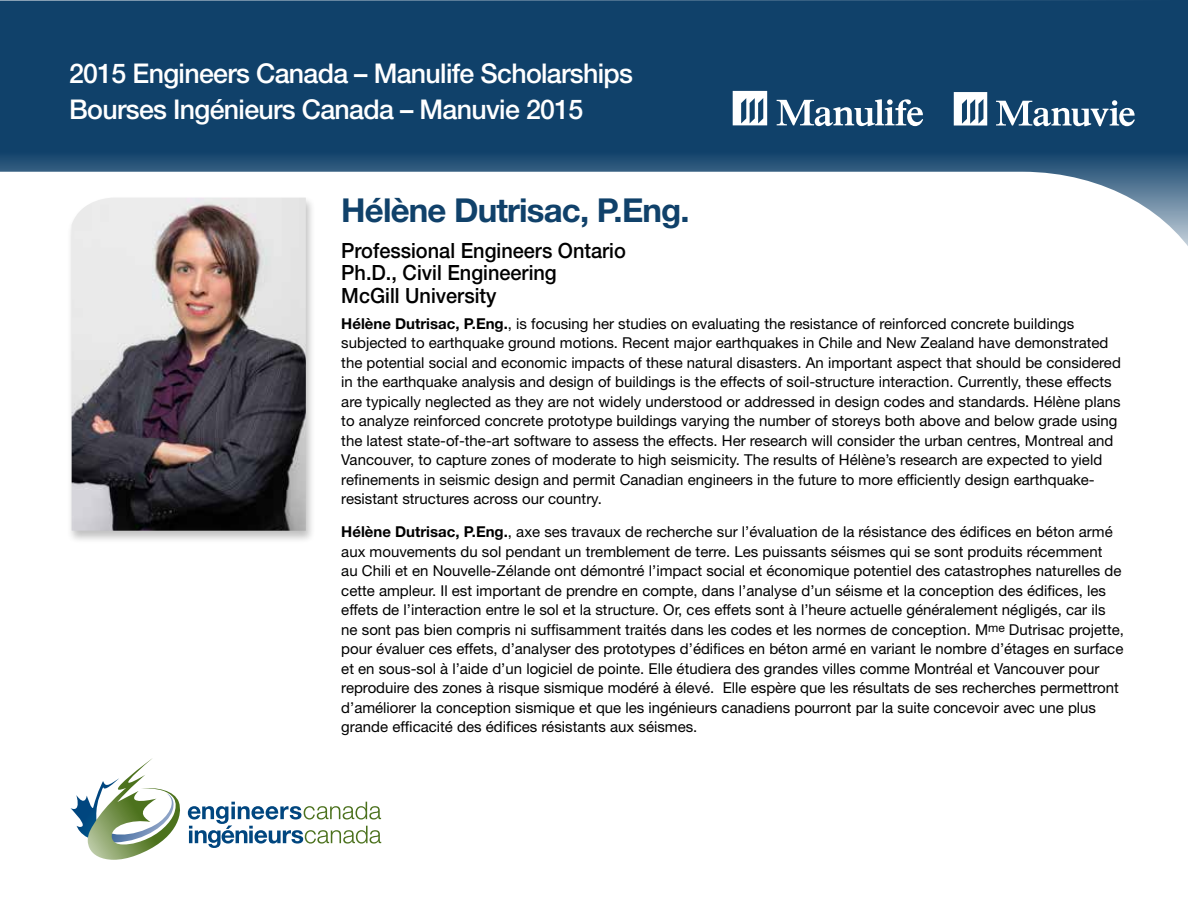
<style>
.page{position:relative;width:1188px;height:918px;background:#fff}
.page>*{position:absolute;margin:0;border:0;box-sizing:border-box;transform-origin:0 0}
.t1{font:700 33px "Helvetica Neue LT Pro";letter-spacing:-.025em;color:#10416a}
.t2{font:500 27.3px/36.9px "Helvetica Neue LT Pro";letter-spacing:-.025em;color:#fff}
.t3{font:500 21px/22.5px "Helvetica Neue LT Pro";color:#000;scale:.95 1}
.t4{font:15px/19.5px "Helvetica Neue LT Pro";color:#000}
.s1{font-weight:700}
</style>
<div class="page">
<svg style="left:0;top:0;width:1188px;height:246px;fill:#10416a"></svg>
<svg style="left:777px;top:99px;width:146px;height:27px"></svg>
<svg style="left:733px;top:91px;width:34px;height:34px"></svg>
<svg style="left:954px;top:92px;width:33px;height:34px"></svg>
<svg style="left:996px;top:100px;width:139px;height:26px"></svg>
<div style="left:66px;top:196px;width:250px;height:349px;background:#000;opacity:.25"></div>
<img style="left:72px;top:198px;width:234px;height:333px">
<svg style="left:70px;top:758px;width:311px;height:102px"></svg>
<h2 class="t2" style="left:69px;top:54px;width:565px">2015 Engineers Canada – Manulife Scholarships<br>Bourses Ingénieurs Canada – Manuvie 2015</h2>
<h1 class="t1" style="left:341px;top:189px;width:350px">Hélène Dutrisac, P.Eng.</h1>
<h3 class="t3" style="left:341px;top:239px;width:301px">Professional Engineers Ontario<br>Ph.D., Civil Engineering<br>McGill University</h3>
<p class="t4" style="left:341px;top:314px;width:781px"><span class="s1">Hélène Dutrisac, P.Eng.</span>, is focusing her studies on evaluating the resistance of reinforced concrete buildings subjected to earthquake ground motions. Recent major earthquakes in Chile and New Zealand have demonstrated the potential social and economic impacts of these natural disasters. An important aspect that should be considered in the earthquake analysis and design of buildings is the effects of soil-structure interaction. Currently, these effects are typically neglected as they are not widely understood or addressed in design codes and standards. Hélène plans to analyze reinforced concrete prototype buildings varying the number of storeys both above and below grade using the latest state-of-the-art software to assess the effects. Her research will consider the urban centres, Montreal and Vancouver, to capture zones of moderate to high seismicity. The results of Hélène’s research are expected to yield refinements in seismic design and permit Canadian engineers in the future to more efficiently design earthquake&shy;resistant structures across our country.</p>
<p class="t4" style="left:341px;top:522px;width:784px"><span class="s1">Hélène Dutrisac, P.Eng.</span>, axe ses travaux de recherche sur l’évaluation de la résistance des édifices en béton armé aux mouvements du sol pendant un tremblement de terre. Les puissants séismes qui se sont produits récemment<br>au Chili et en Nouvelle-Zélande ont démontré l’impact social et économique potentiel des catastrophes naturelles de cette ampleur. Il est important de prendre en compte, dans l’analyse d’un séisme et la conception des édifices, les effets de l’interaction entre le sol et la structure. Or, ces effets sont à l’heure actuelle généralement négligés, car ils ne sont pas bien compris ni suffisamment traités dans les codes et les normes de conception. M<sup>me</sup> Dutrisac projette, pour évaluer ces effets, d’analyser des prototypes d’édifices en béton armé en variant le nombre d’étages en surface et en sous-sol à l’aide d’un logiciel de pointe. Elle étudiera des grandes villes comme Montréal et Vancouver pour reproduire des zones à risque sismique modéré à élevé. Elle espère que les résultats de ses recherches permettront d’améliorer la conception sismique et que les ingénieurs canadiens pourront par la suite concevoir avec une plus grande efficacité des édifices résistants aux séismes.</p>
</div>
